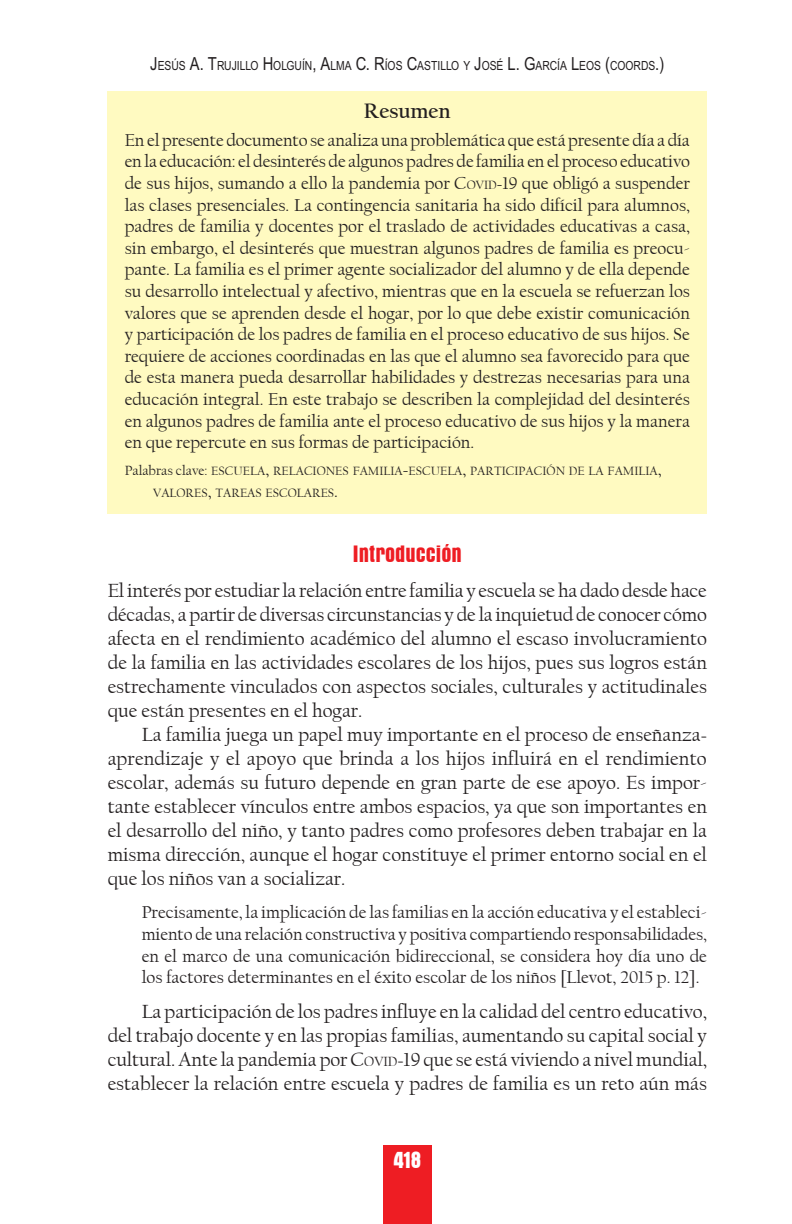
<style>
.page{position:relative;width:792px;height:1224px;background:#fff}
.page>*{position:absolute;margin:0;border:0;box-sizing:border-box;transform-origin:0 0}
.t1{font:700 condensed 24px "Aurora BT";color:#ee1d23}
.t2{font:700 condensed 24px "Aurora BT";color:#fff}
.t3{font:700 22px "Californian FB";color:#231f20}
.t4{font:20px/24px "Californian FB";color:#231f20;text-align:justify}
.t5{font:18px/21.6px "Californian FB";color:#231f20;text-align:justify}
.t6{font:12.6px/21.6px "Californian FB";color:#231f20}
.t7{font:12.6px "Arial Narrow MT Std";color:#231f20}
.s1{font-size:18px}
.s2{font-style:inherit}
.s3{font-size:12.6px}
.s4{font-family:"Garamond"}
.s5{font-size:14px}
.s6{font-family:"Garamond";font-size:18px}
</style>
<div class="page">
<div style="left:383px;top:1146px;width:49px;height:78px;background:#ee1d23"></div>
<div style="left:108px;top:91px;width:599px;height:422px;background:#fffac1"></div>
<p class="t7" style="left:150px;top:58px;width:516px"><span class="s1">J</span>ESÚS <span class="s1">A. T</span>RUJILLO <span class="s1">H</span>OLGUÍN<span class="s1">, A</span>LMA <span class="s1">C. R</span>ÍOS <span class="s1">C</span>ASTILLO Y <span class="s1">J</span>OSÉ <span class="s1">L. G</span>ARCÍA <span class="s1">L</span>EOS <span class="s1">(</span>COORDS<span class="s1">.)</span></p>
<p class="t3" style="left:364px;top:102px;width:88px">Resumen</p>
<p class="t5" style="left:125px;top:129px;width:567px">En el presente documento se analiza una problemática que está presente día a día en la educación: el desinterés de algunos padres de familia en el proceso educativo de sus hijos, sumando a ello la pandemia por <span class="s2">C</span><span class="s3">OVID</span><span class="s4">-</span>19 que obligó a suspender las clases presenciales. La contingencia sanitaria ha sido difícil para alumnos, padres de familia y docentes por el traslado de actividades educativas a casa, sin embargo, el desinterés que muestran algunos padres de familia es preocu&shy;pante. La familia es el primer agente socializador del alumno y de ella depende su desarrollo intelectual y afectivo, mientras que en la escuela se refuerzan los valores que se aprenden desde el hogar, por lo que debe existir comunicación y participación de los padres de familia en el proceso educativo de sus hijos. Se requiere de acciones coordinadas en las que el alumno sea favorecido para que de esta manera pueda desarrollar habilidades y destrezas necesarias para una educación integral. En este trabajo se describen la complejidad del desinterés en algunos padres de familia ante el proceso educativo de sus hijos y la manera en que repercute en sus formas de participación.</p>
<p class="t6" style="left:153px;top:461px;width:510px;text-indent:-28px"><span class="s5">Palabras clave:</span> ESCUELA<span class="s1">,</span> RELACIONES FAMILIA<span class="s6">-</span>ESCUELA<span class="s1">,</span> PARTICIPACIÓN DE LA FAMILIA<span class="s1">,<br></span>VALORES<span class="s1">,</span> TAREAS ESCOLARES<span class="s1">.</span></p>
<h1 class="t1" style="left:353px;top:540px;width:110px">Introducción</h1>
<p class="t4" style="left:108px;top:579px;width:601px">El interés por estudiar la relación entre familia y escuela se ha dado desde hace décadas, a partir de diversas circunstancias y de la inquietud de conocer cómo afecta en el rendimiento académico del alumno el escaso involucramiento de la familia en las actividades escolares de los hijos, pues sus logros están estrechamente vinculados con aspectos sociales, culturales y actitudinales que están presentes en el hogar.</p>
<p class="t4" style="left:108px;top:723px;width:601px;text-indent:34px">La familia juega un papel muy importante en el proceso de enseñanza&shy;aprendizaje y el apoyo que brinda a los hijos influirá en el rendimiento escolar, además su futuro depende en gran parte de ese apoyo. Es impor&shy;tante establecer vínculos entre ambos espacios, ya que son importantes en el desarrollo del niño, y tanto padres como profesores deben trabajar en la misma dirección, aunque el hogar constituye el primer entorno social en el que los niños van a socializar.</p>
<p class="t5" style="left:142px;top:902px;width:567px">Precisamente, la implicación de las familias en la acción educativa y el estableci&shy;miento de una relación constructiva y positiva compartiendo responsabilidades, en el marco de una comunicación bidireccional, se considera hoy día uno de los factores determinantes en el éxito escolar de los niños [Llevot, 2015 p. 12].</p>
<p class="t4" style="left:108px;top:1000px;width:601px;text-indent:34px">La participación de los padres influye en la calidad del centro educativo, del trabajo docente y en las propias familias, aumentando su capital social y cultural. Ante la pandemia por <span class="s2">C</span><span class="s5">OVID</span><span class="s4">-</span>19 que se está viviendo a nivel mundial, establecer la relación entre escuela y padres de familia es un reto aún más</p>
<h1 class="t2" style="left:394px;top:1146px;width:29px">418</h1>
</div>
